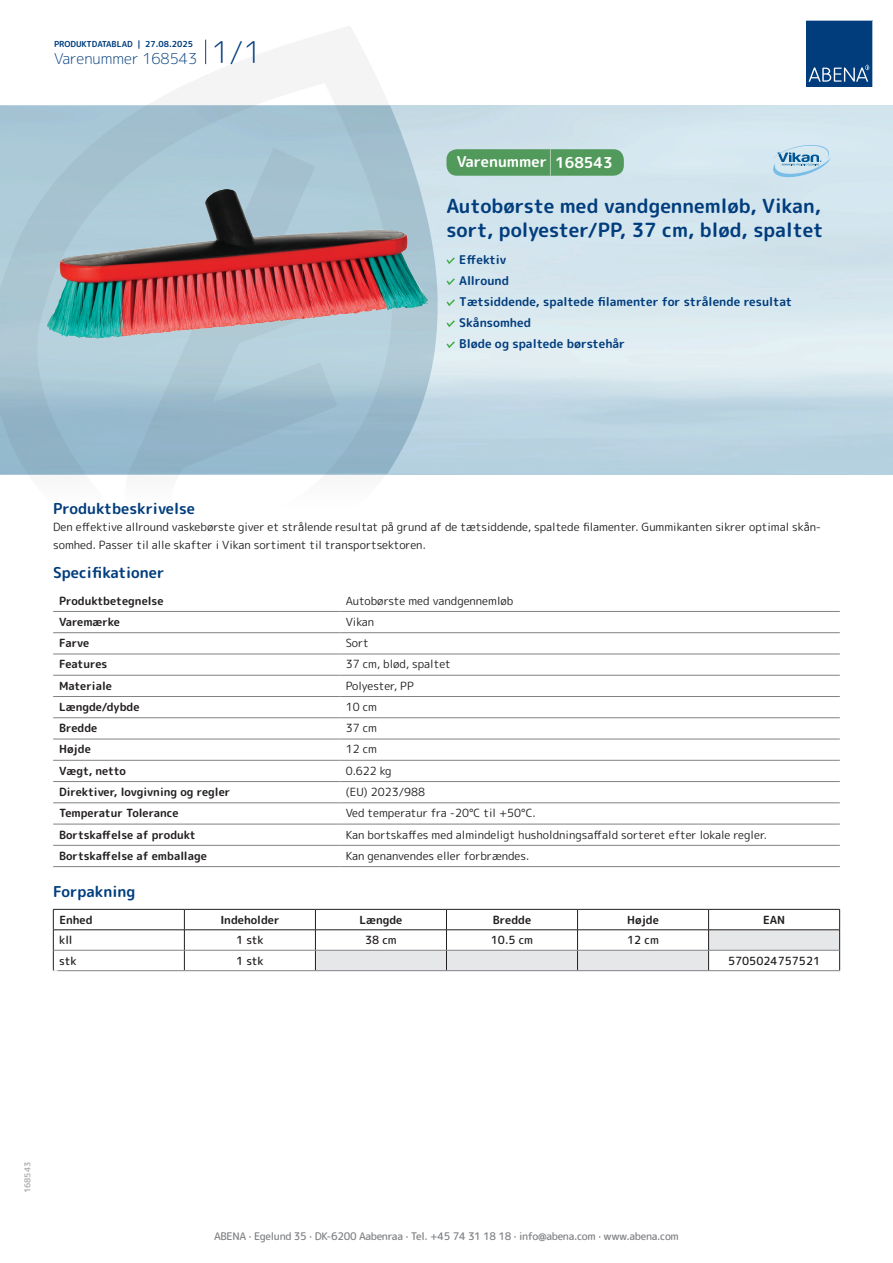
<style>
.page{position:relative;width:893px;height:1263px;background:#fff}
.page>*{position:absolute;margin:0;border:0;box-sizing:border-box;transform-origin:0 0}
.t1{font:700 19.5px/24px "Rounded Mplus 1 c";color:#013d7d}
.t2{font:700 15px "Rounded Mplus 1 c";color:#013d7d}
.t3{font:300 15px "Rounded Mplus 1 c";color:#013d7d}
.t4{font:700 15px "Rounded Mplus 1 c";color:#fff}
.t5{font:700 12px/21px "Rounded Mplus 1 c";color:#013d7d}
.t6{font:11.25px/18px "Rounded Mplus 1 c";color:#231f20}
.t7{font:700 11.25px "Rounded Mplus 1 c";color:#231f20}
.t8{font:500 11.25px "Rounded Mplus 1 c";color:#231f20}
.t9{font:500 10.5px "Rounded Mplus 1 c";letter-spacing:-.03em;color:#808285}
.t10{font:700 10.5px "Rounded Mplus 1 c";color:#fff}
.t11{font:700 8.25px "Rounded Mplus 1 c";color:#013d7d}
.t12{font:700 8.25px "Rounded Mplus 1 c";color:#b2b3b7}
.s1{font-size:30px}
.s2{font-size:25.5px}
</style>
<div class="page">
<svg style="left:0;top:26px;width:439px;height:449px"></svg>
<svg style="left:0;top:106px;width:438px;height:368px;background:#a5c3d2"></svg>
<svg style="left:205px;top:40px;width:1px;height:24px"></svg>
<svg style="left:806px;top:20px;width:67px;height:67px;background:#144b86"></svg>
<img style="left:47px;top:190px;width:384px;height:149px">
<hr style="left:53px;top:611px;width:287px;height:1px;background:#808285">
<hr style="left:340px;top:611px;width:500px;height:1px;background:#808285">
<hr style="left:53px;top:632px;width:287px;height:1px;background:#808285">
<hr style="left:340px;top:632px;width:500px;height:1px;background:#808285">
<hr style="left:53px;top:654px;width:287px;height:1px;background:#808285">
<hr style="left:340px;top:654px;width:500px;height:1px;background:#808285">
<hr style="left:53px;top:675px;width:287px;height:1px;background:#808285">
<hr style="left:340px;top:675px;width:500px;height:1px;background:#808285">
<hr style="left:53px;top:696px;width:287px;height:1px;background:#808285">
<hr style="left:340px;top:696px;width:500px;height:1px;background:#808285">
<hr style="left:53px;top:717px;width:287px;height:1px;background:#808285">
<hr style="left:340px;top:717px;width:500px;height:1px;background:#808285">
<hr style="left:53px;top:739px;width:287px;height:1px;background:#808285">
<hr style="left:340px;top:739px;width:500px;height:1px;background:#808285">
<hr style="left:53px;top:760px;width:287px;height:1px;background:#808285">
<hr style="left:340px;top:760px;width:500px;height:1px;background:#808285">
<hr style="left:53px;top:781px;width:287px;height:1px;background:#808285">
<hr style="left:340px;top:781px;width:500px;height:1px;background:#808285">
<hr style="left:53px;top:802px;width:287px;height:1px;background:#808285">
<hr style="left:340px;top:802px;width:500px;height:1px;background:#808285">
<hr style="left:53px;top:824px;width:287px;height:1px;background:#808285">
<hr style="left:340px;top:824px;width:500px;height:1px;background:#808285">
<hr style="left:53px;top:845px;width:287px;height:1px;background:#808285">
<hr style="left:340px;top:845px;width:500px;height:1px;background:#808285">
<hr style="left:53px;top:866px;width:287px;height:1px;background:#808285">
<hr style="left:340px;top:866px;width:500px;height:1px;background:#808285">
<hr style="left:53px;top:909px;width:131px;height:1px;background:#231f20">
<hr style="left:184px;top:909px;width:131px;height:1px;background:#231f20">
<hr style="left:53px;top:929px;width:131px;height:1px;background:#231f20">
<hr style="left:184px;top:929px;width:131px;height:1px;background:#231f20">
<svg style="left:53px;top:909px;width:1px;height:61px"></svg>
<svg style="left:184px;top:909px;width:1px;height:61px"></svg>
<svg style="left:315px;top:909px;width:525px;height:61px"></svg>
<hr style="left:54px;top:950px;width:130px;height:1px;background:#808285">
<hr style="left:184px;top:950px;width:131px;height:1px;background:#808285">
<hr style="left:315px;top:950px;width:131px;height:1px;background:#808285">
<hr style="left:446px;top:950px;width:131px;height:1px;background:#808285">
<hr style="left:577px;top:950px;width:132px;height:1px;background:#808285">
<hr style="left:709px;top:950px;width:130px;height:1px;background:#808285">
<hr style="left:53px;top:970px;width:131px;height:1px;background:#808285">
<hr style="left:184px;top:970px;width:131px;height:1px;background:#808285">
<hr style="left:315px;top:970px;width:131px;height:1px;background:#808285">
<hr style="left:446px;top:970px;width:131px;height:1px;background:#808285">
<hr style="left:577px;top:970px;width:132px;height:1px;background:#808285">
<hr style="left:709px;top:970px;width:131px;height:1px;background:#808285">
<svg style="left:446px;top:257px;width:9px;height:7px"></svg>
<svg style="left:446px;top:278px;width:9px;height:7px"></svg>
<svg style="left:446px;top:299px;width:9px;height:7px"></svg>
<svg style="left:446px;top:320px;width:9px;height:7px"></svg>
<svg style="left:446px;top:341px;width:9px;height:7px"></svg>
<div style="left:446px;top:149px;width:178px;height:27px;background:#52995c;border-radius:10px"></div>
<svg style="left:772px;top:145px;width:59px;height:32px;background:#b1d1e4"></svg>
<p class="t11" style="left:54px;top:38px;width:141px">PRODUKTDATABLAD | 27.08.2025</p>
<h2 class="t3" style="left:54px;top:48px;width:209px">Varenummer 168543 <span class="s1">1/1</span></h2>
<h2 class="t4" style="left:457px;top:151px;width:157px">Varenummer <span class="s2">|</span> 168543</h2>
<h1 class="t1" style="left:446px;top:194px;width:378px">Autobørste med vandgennemløb, Vikan, sort, polyester/PP, 37 cm, blød, spaltet</h1>
<p class="t5" style="left:459px;top:249px;width:334px">Effektiv<br>Allround<br>Tætsiddende, spaltede filamenter for strålende resultat<br>Skånsomhed<br>Bløde og spaltede børstehår</p>
<h2 class="t2" style="left:53px;top:498px;width:143px">Produktbeskrivelse</h2>
<p class="t6" style="left:53px;top:517px;width:769px">Den effektive allround vaskebørste giver et strålende resultat på grund af de tætsiddende, spaltede filamenter. Gummikanten sikrer optimal skån&shy;somhed. Passer til alle skafter i Vikan sortiment til transportsektoren.</p>
<h2 class="t2" style="left:53px;top:562px;width:113px">Specifikationer</h2>
<p class="t7" style="left:59px;top:592px;width:106px">Produktbetegnelse</p>
<p class="t6" style="left:346px;top:591px;width:169px">Autobørste med vandgennemløb</p>
<p class="t7" style="left:59px;top:614px;width:62px">Varemærke</p>
<p class="t6" style="left:346px;top:613px;width:30px">Vikan</p>
<p class="t7" style="left:59px;top:635px;width:32px">Farve</p>
<p class="t6" style="left:346px;top:634px;width:25px">Sort</p>
<p class="t7" style="left:59px;top:656px;width:50px">Features</p>
<p class="t6" style="left:346px;top:655px;width:107px">37 cm, blød, spaltet</p>
<p class="t7" style="left:59px;top:678px;width:54px">Materiale</p>
<p class="t6" style="left:346px;top:676px;width:70px">Polyester, PP</p>
<p class="t7" style="left:59px;top:699px;width:82px">Længde/dybde</p>
<p class="t6" style="left:346px;top:698px;width:33px">10 cm</p>
<p class="t7" style="left:59px;top:720px;width:40px">Bredde</p>
<p class="t6" style="left:346px;top:719px;width:33px">37 cm</p>
<p class="t7" style="left:59px;top:741px;width:33px">Højde</p>
<p class="t6" style="left:346px;top:740px;width:33px">12 cm</p>
<p class="t7" style="left:59px;top:763px;width:68px">Vægt, netto</p>
<p class="t6" style="left:346px;top:762px;width:47px">0.622 kg</p>
<p class="t7" style="left:59px;top:784px;width:173px">Direktiver, lovgivning og regler</p>
<p class="t6" style="left:346px;top:783px;width:81px">(EU) 2023/988</p>
<p class="t7" style="left:59px;top:805px;width:121px">Temperatur Tolerance</p>
<p class="t6" style="left:346px;top:804px;width:191px">Ved temperatur fra -20°C til +50°C.</p>
<p class="t7" style="left:59px;top:826px;width:138px">Bortskaffelse af produkt</p>
<p class="t6" style="left:346px;top:825px;width:423px">Kan bortskaffes med almindeligt husholdningsaffald sorteret efter lokale regler.</p>
<p class="t7" style="left:59px;top:848px;width:149px">Bortskaffelse af emballage</p>
<p class="t6" style="left:346px;top:847px;width:185px">Kan genanvendes eller forbrændes.</p>
<h2 class="t2" style="left:53px;top:881px;width:84px">Forpakning</h2>
<p class="t7" style="left:59px;top:912px;width:35px">Enhed</p>
<p class="t7" style="left:220px;top:912px;width:61px">Indeholder</p>
<p class="t7" style="left:359px;top:912px;width:44px">Længde</p>
<p class="t7" style="left:493px;top:912px;width:40px">Bredde</p>
<p class="t7" style="left:627px;top:912px;width:33px">Højde</p>
<p class="t7" style="left:763px;top:912px;width:24px">EAN</p>
<p class="t8" style="left:59px;top:932px;width:15px">kll</p>
<p class="t8" style="left:236px;top:932px;width:29px">1 stk</p>
<p class="t8" style="left:365px;top:932px;width:33px">38 cm</p>
<p class="t8" style="left:491px;top:932px;width:44px">10.5 cm</p>
<p class="t8" style="left:627px;top:932px;width:33px">12 cm</p>
<p class="t8" style="left:59px;top:952px;width:19px">stk</p>
<p class="t8" style="left:236px;top:952px;width:29px">1 stk</p>
<p class="t8" style="left:728px;top:952px;width:94px">5705024757521</p>
<p class="t10" style="left:53px;top:966px;width:7px">*</p>
<p class="t12" style="left:22px;top:1193px;width:33px;rotate:-90deg">168543</p>
<p class="t9" style="left:214px;top:1229px;width:466px">ABENA · Egelund 35 · DK-6200 Aabenraa · Tel. +45 74 31 18 18 · info@abena.com · www.abena.com</p>
</div>
